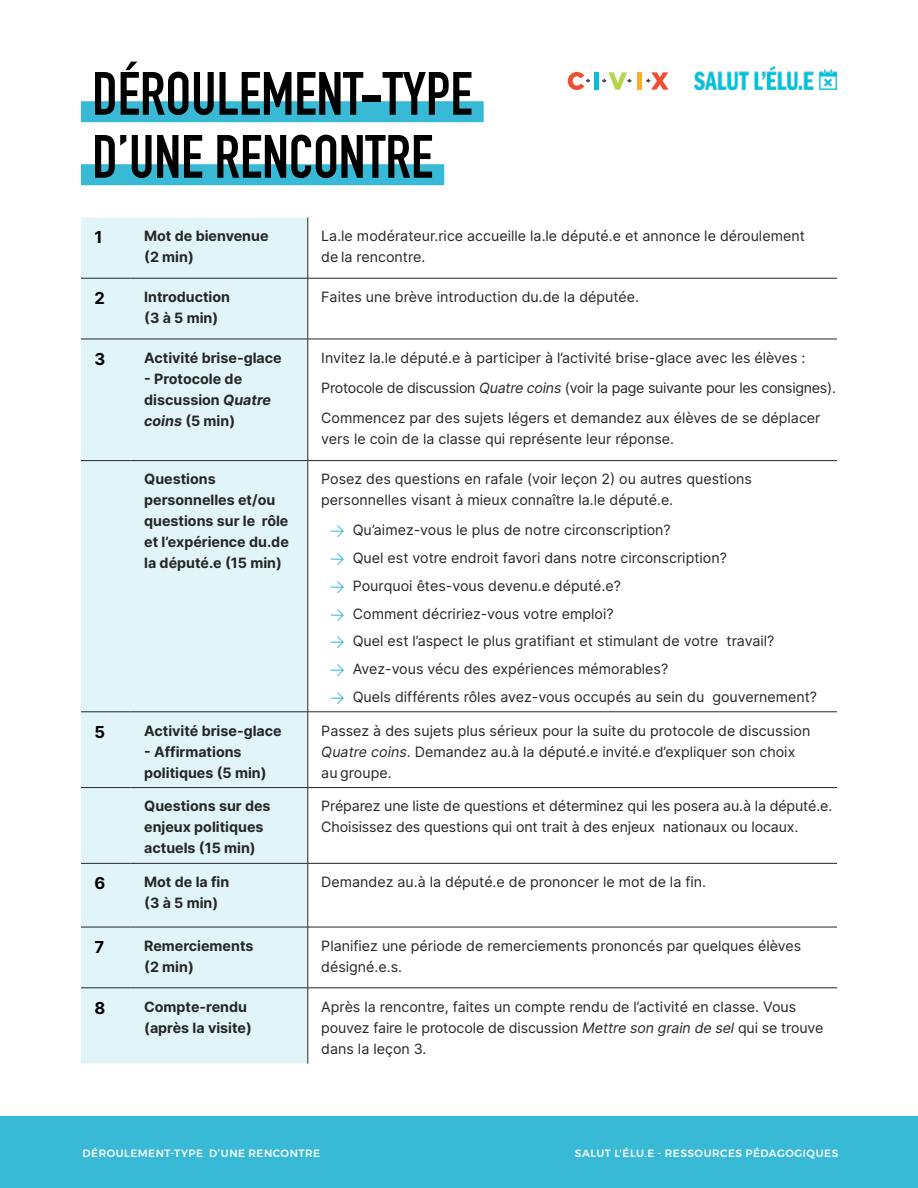
<style>
.page{position:relative;width:918px;height:1188px;background:#fff}
.page>*{position:absolute;margin:0;border:0;box-sizing:border-box;transform-origin:0 0}
.t1{font:700 60px/63px "DIN Condensed";color:#000}
.t2{font:700 16.5px "Inter";color:#000}
.Body{font:14.25px/21px "Inter";color:#252627}
.Body-2{font:700 14.25px/21px "Inter";color:#252627}
.Body-3{font:14.25px "Inter";letter-spacing:-.02em;color:#252627}
.t3{font:500 10.5px "Montserrat";letter-spacing:.05em;color:#fff}
.s1{font-style:italic}
.s2{font-family:"DIN Pro";color:#38b9d5}
</style>
<div class="page">
<div style="left:81px;top:101px;width:403px;height:21px;background:#38b9d5"></div>
<div style="left:81px;top:164px;width:363px;height:21px;background:#38b9d5"></div>
<div style="left:81px;top:217px;width:227px;height:847px;background:#e1f5f9"></div>
<hr style="left:308px;top:217px;width:1px;height:61px;background:#252627">
<hr style="left:81px;top:278px;width:50px;height:1px;background:#252627">
<hr style="left:131px;top:278px;width:177px;height:1px;background:#252627">
<hr style="left:308px;top:278px;width:529px;height:1px;background:#252627">
<hr style="left:308px;top:278px;width:1px;height:61px;background:#252627">
<hr style="left:81px;top:339px;width:50px;height:1px;background:#252627">
<hr style="left:131px;top:339px;width:177px;height:1px;background:#252627">
<hr style="left:308px;top:339px;width:529px;height:1px;background:#252627">
<hr style="left:308px;top:339px;width:1px;height:121px;background:#252627">
<hr style="left:81px;top:460px;width:50px;height:1px;background:#252627">
<hr style="left:131px;top:460px;width:177px;height:1px;background:#252627">
<hr style="left:308px;top:460px;width:529px;height:1px;background:#252627">
<hr style="left:308px;top:461px;width:1px;height:251px;background:#252627">
<hr style="left:81px;top:712px;width:50px;height:1px;background:#252627">
<hr style="left:131px;top:712px;width:177px;height:1px;background:#252627">
<hr style="left:308px;top:712px;width:529px;height:1px;background:#252627">
<hr style="left:308px;top:712px;width:1px;height:75px;background:#252627">
<hr style="left:81px;top:787px;width:50px;height:1px;background:#252627">
<hr style="left:131px;top:787px;width:177px;height:1px;background:#252627">
<hr style="left:308px;top:787px;width:529px;height:1px;background:#252627">
<hr style="left:308px;top:788px;width:1px;height:75px;background:#252627">
<hr style="left:81px;top:863px;width:50px;height:1px;background:#252627">
<hr style="left:131px;top:863px;width:177px;height:1px;background:#252627">
<hr style="left:308px;top:863px;width:529px;height:1px;background:#252627">
<hr style="left:308px;top:864px;width:1px;height:63px;background:#252627">
<hr style="left:81px;top:927px;width:50px;height:1px;background:#252627">
<hr style="left:131px;top:927px;width:177px;height:1px;background:#252627">
<hr style="left:308px;top:927px;width:529px;height:1px;background:#252627">
<hr style="left:308px;top:927px;width:1px;height:61px;background:#252627">
<hr style="left:81px;top:988px;width:50px;height:1px;background:#252627">
<hr style="left:131px;top:988px;width:177px;height:1px;background:#252627">
<hr style="left:308px;top:988px;width:529px;height:1px;background:#252627">
<hr style="left:308px;top:988px;width:1px;height:76px;background:#252627">
<div style="left:0;top:1116px;width:918px;height:72px;background:#38b9d5"></div>
<div style="left:594px;top:72px;width:5px;height:18px;background:#00bfda"></div>
<hr style="left:637px;top:72px;width:4px;height:18px;background:#fbac2e">
<svg style="left:602px;top:72px;width:30px;height:18px"></svg>
<svg style="left:646px;top:72px;width:23px;height:18px"></svg>
<svg style="left:568px;top:72px;width:22px;height:18px"></svg>
<img style="left:695px;top:66px;width:142px;height:24px">
<h1 class="t1" style="left:92px;top:62px;width:382px">DÉROULEMENT-TYPE<br>D’UNE RENCONTRE</h1>
<h4 class="t2" style="left:94px;top:225px;width:10px">1</h4>
<p class="Body-2" style="left:144px;top:225px;width:126px">Mot de bienvenue (2 min)</p>
<p class="Body" style="left:321px;top:225px;width:485px">La.le modérateur.rice accueille la.le député.e et annonce le déroulement de la rencontre.</p>
<h4 class="t2" style="left:94px;top:286px;width:12px">2</h4>
<p class="Body-2" style="left:144px;top:286px;width:87px">Introduction (3 à 5 min)</p>
<p class="Body" style="left:321px;top:286px;width:319px">Faites une brève introduction du.de la députée.</p>
<h4 class="t2" style="left:94px;top:347px;width:12px">3</h4>
<p class="Body-2" style="left:144px;top:347px;width:139px">Activité brise‑glace</p>
<p class="Body-2" style="left:144px;top:368px;width:128px">- Protocole de discussion <span class="s1">Quatre coins</span> (5 min)</p>
<p class="Body" style="left:321px;top:347px;width:486px">Invitez la.le député.e à participer à l’activité brise-glace avec les élèves :</p>
<p class="Body-3" style="left:321px;top:377px;width:516px">Protocole de discussion <span class="s1">Quatre coins</span> (voir la page suivante pour les consignes).</p>
<p class="Body" style="left:321px;top:407px;width:501px">Commencez par des sujets légers et demandez aux élèves de se déplacer vers le coin de la classe qui représente leur réponse.</p>
<p class="Body-2" style="left:144px;top:468px;width:146px">Questions personnelles et/ou questions sur le rôle et l’expérience du.de la député.e (15 min)</p>
<p class="Body" style="left:321px;top:468px;width:432px">Posez des questions en rafale (voir leçon 2) ou autres questions personnelles visant à mieux connaître la.le député.e.</p>
<p class="Body" style="left:330px;top:519px;width:342px"><span class="s2">→</span> Qu’aimez-vous le plus de notre circonscription?</p>
<p class="Body" style="left:330px;top:547px;width:398px"><span class="s2">→</span> Quel est votre endroit favori dans notre circonscription?</p>
<p class="Body" style="left:330px;top:575px;width:292px"><span class="s2">→</span> Pourquoi êtes-vous devenu.e député.e?</p>
<p class="Body" style="left:330px;top:603px;width:285px"><span class="s2">→</span> Comment décririez-vous votre emploi?</p>
<p class="Body" style="left:330px;top:630px;width:446px"><span class="s2">→</span> Quel est l’aspect le plus gratifiant et stimulant de votre travail?</p>
<p class="Body" style="left:330px;top:658px;width:339px"><span class="s2">→</span> Avez-vous vécu des expériences mémorables?</p>
<p class="Body" style="left:330px;top:686px;width:488px"><span class="s2">→</span> Quels différents rôles avez-vous occupés au sein du gouvernement?</p>
<h4 class="t2" style="left:94px;top:720px;width:12px">5</h4>
<p class="Body-2" style="left:144px;top:720px;width:139px">Activité brise‑glace</p>
<p class="Body-2" style="left:144px;top:741px;width:124px">- Affirmations politiques (5 min)</p>
<p class="Body" style="left:321px;top:720px;width:491px">Passez à des sujets plus sérieux pour la suite du protocole de discussion<br><span class="s1">Quatre coins</span>. Demandez au.à la député.e invité.e d’expliquer son choix au groupe.</p>
<p class="Body-2" style="left:144px;top:795px;width:128px">Questions sur des enjeux politiques actuels (15 min)</p>
<p class="Body" style="left:321px;top:795px;width:512px">Préparez une liste de questions et déterminez qui les posera au.à la député.e.<br>Choisissez des questions qui ont trait à des enjeux nationaux ou locaux.</p>
<h4 class="t2" style="left:94px;top:871px;width:12px">6</h4>
<p class="Body-2" style="left:144px;top:871px;width:87px">Mot de la fin (3 à 5 min)</p>
<p class="Body" style="left:321px;top:871px;width:386px">Demandez au.à la député.e de prononcer le mot de la fin.</p>
<h4 class="t2" style="left:94px;top:935px;width:11px">7</h4>
<p class="Body-2" style="left:144px;top:935px;width:111px">Remerciements (2 min)</p>
<p class="Body" style="left:321px;top:935px;width:482px">Planifiez une période de remerciements prononcés par quelques élèves désigné.e.s.</p>
<h4 class="t2" style="left:94px;top:996px;width:12px">8</h4>
<p class="Body-2" style="left:144px;top:996px;width:109px">Compte-rendu (après la visite)</p>
<p class="Body" style="left:321px;top:996px;width:504px">Après la rencontre, faites un compte rendu de l’activité en classe. Vous pouvez faire le protocole de discussion <span class="s1">Mettre son grain de sel</span> qui se trouve dans la leçon 3.</p>
<p class="t3" style="left:83px;top:1145px;width:239px">DÉROULEMENT-TYPE D’UNE RENCONTRE</p>
<p class="t3" style="left:575px;top:1145px;width:265px">SALUT L'ÉLU.E - RESSOURCES PÉDAGOGIQUES</p>
</div>
